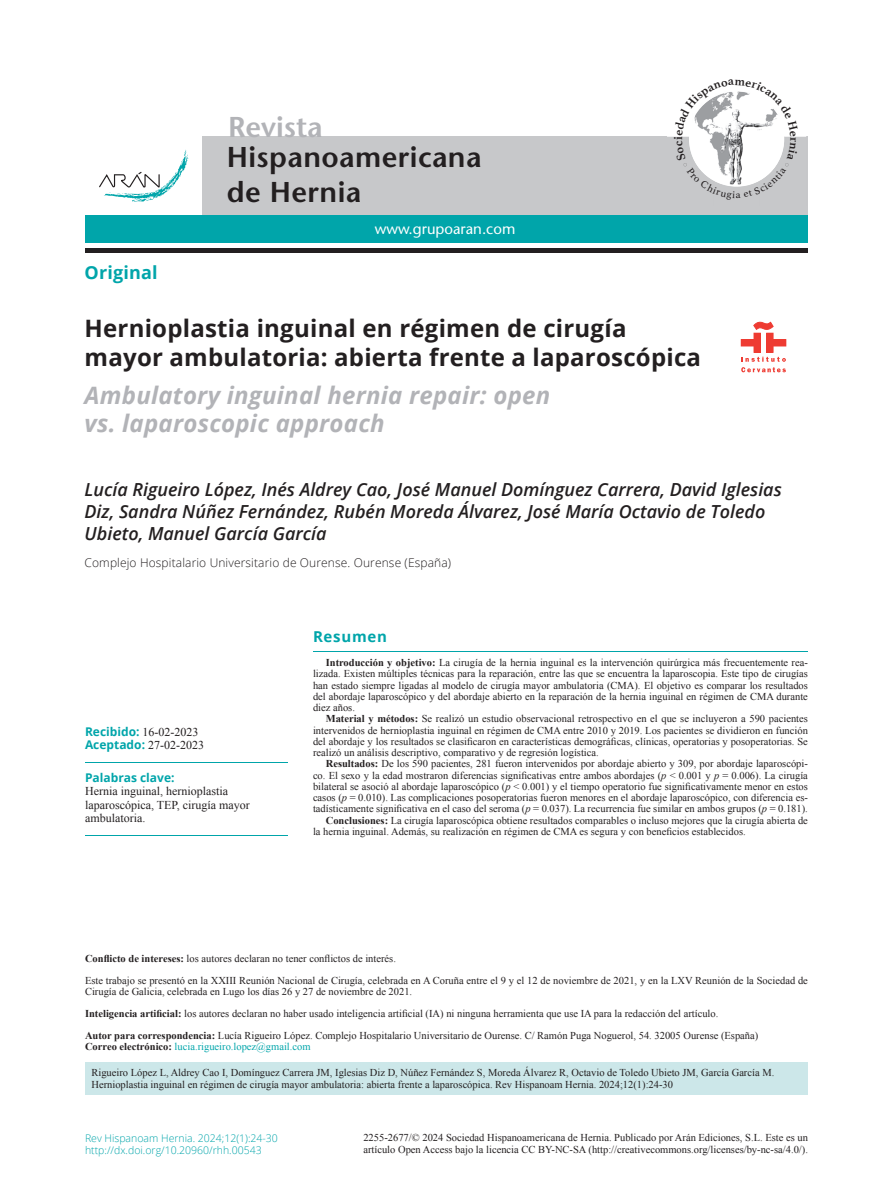
<style>
.page{position:relative;width:893px;height:1191px;background:#fff}
.page>*{position:absolute;margin:0;border:0;box-sizing:border-box;transform-origin:0 0}
.t1{font:600 28.65px/34.3px "Stone Sans Std";letter-spacing:.015em;color:#231f20}
.t2{font:600 28.65px "Stone Sans Std";color:#b2b3b7}
.t3{font:700 24px/28.8px "Open Sans";letter-spacing:.01em;color:#231f20}
.t4{font:italic 700 24px/28.8px "Open Sans";letter-spacing:.01em;color:#b2b3b7}
.t5{font:italic 600 18px/21.6px "Open Sans";color:#231f20}
.t6{font:700 18px "Open Sans";letter-spacing:.01em;color:#00a5aa}
.t7{font:500 15px "Stone Sans Std";color:#fff}
.t8{font:700 15px "Open Sans";letter-spacing:.05em;color:#00a5aa}
.t9{font:12px/13.5px "Times New Roman";color:#231f20}
.t10{font:300 12px "Open Sans";letter-spacing:.01em;color:#231f20}
.t11{font:700 12px "Open Sans";color:#00a5aa}
.t12{font:10.5px/11.2px "Times New Roman";color:#231f20}
.t13{font:300 10.5px/12.6px "Open Sans";color:#00a5aa}
.t14{font:10.5px "Times New Roman";color:#00a5aa}
.s1{font-family:"Open Sans";font-weight:700;color:#00a5aa}
.s2{font-weight:700}
.s3{font-style:italic}
.s4{font-weight:700;color:#231f20}
</style>
<div class="page">
<div style="left:202px;top:137px;width:606px;height:78px;background:#c7c8ca"></div>
<div style="left:86px;top:215px;width:722px;height:27px;background:#00a5aa"></div>
<svg style="left:99px;top:150px;width:89px;height:52px"></svg>
<hr style="left:86px;top:249px;width:722px;height:4px;background:#231f20">
<div style="left:741px;top:339px;width:19px;height:7px;background:#ee3b32"></div>
<div style="left:767px;top:339px;width:19px;height:7px;background:#ee3b32"></div>
<div style="left:754px;top:333px;width:6px;height:19px;background:#ee3b32"></div>
<div style="left:767px;top:333px;width:6px;height:19px;background:#ee3b32"></div>
<svg style="left:754px;top:322px;width:19px;height:7px"></svg>
<svg style="left:741px;top:357px;width:45px;height:15px"></svg>
<div style="left:85px;top:1062px;width:723px;height:32px;background:#cce7e9"></div>
<hr style="left:313px;top:650px;width:495px;height:1px;background:#00a5aa">
<hr style="left:85px;top:761px;width:203px;height:1px;background:#00a5aa">
<hr style="left:85px;top:835px;width:203px;height:1px;background:#00a5aa">
<svg style="left:674px;top:91px;width:124px;height:96px"></svg>
<h1 class="t2" style="left:228px;top:110px;width:96px">Revista</h1>
<h1 class="t1" style="left:227px;top:140px;width:256px">Hispanoamericana de Hernia</h1>
<h3 class="t7" style="left:375px;top:220px;width:142px">www.grupoaran.com</h3>
<h3 class="t6" style="left:85px;top:259px;width:75px">Original</h3>
<h2 class="t3" style="left:85px;top:314px;width:618px">Hernioplastia inguinal en régimen de cirugía mayor ambulatoria: abierta frente a laparoscópica</h2>
<h2 class="t4" style="left:85px;top:380px;width:467px">Ambulatory inguinal hernia repair: open vs. laparoscopic approach</h2>
<h3 class="t5" style="left:85px;top:479px;width:699px">Lucía Rigueiro López, Inés Aldrey Cao, José Manuel Domínguez Carrera, David Iglesias<br>Diz, Sandra Núñez Fernández, Rubén Moreda Álvarez, José María Octavio de Toledo<br>Ubieto, Manuel García García</h3>
<p class="t10" style="left:85px;top:554px;width:368px">Complejo Hospitalario Universitario de Ourense. Ourense (España)</p>
<p class="t9" style="left:85px;top:724px;width:121px"><span class="s1">Recibido:</span> 16-02-2023<br><span class="s1">Aceptado:</span> 27-02-2023</p>
<p class="t11" style="left:85px;top:769px;width:91px">Palabras clave:</p>
<p class="t9" style="left:85px;top:784px;width:166px">Hernia inguinal, hernioplastia laparoscópica, TEP, cirugía mayor ambulatoria.</p>
<h3 class="t8" style="left:313px;top:626px;width:76px">Resumen</h3>
<p class="t12" style="left:313px;top:657px;width:496px;text-align:justify;text-indent:13px"><span class="s2">Introducción y objetivo:</span> La cirugía de la hernia inguinal es la intervención quirúrgica más frecuentemente rea&shy;lizada. Existen múltiples técnicas para la reparación, entre las que se encuentra la laparoscopia. Este tipo de cirugías han estado siempre ligadas al modelo de cirugía mayor ambulatoria (CMA). El objetivo es comparar los resultados del abordaje laparoscópico y del abordaje abierto en la reparación de la hernia inguinal en régimen de CMA durante diez años.</p>
<p class="t12" style="left:313px;top:713px;width:496px;text-align:justify;text-indent:13px"><span class="s2">Material y métodos:</span> Se realizó un estudio observacional retrospectivo en el que se incluyeron a 590 pacientes intervenidos de hernioplastia inguinal en régimen de CMA entre 2010 y 2019. Los pacientes se dividieron en función del abordaje y los resultados se clasificaron en características demográficas, clínicas, operatorias y posoperatorias. Se realizó un análisis descriptivo, comparativo y de regresión logística.</p>
<p class="t12" style="left:326px;top:758px;width:484px"><span class="s2">Resultados:</span> De los 590 pacientes, 281 fueron intervenidos por abordaje abierto y 309, por abordaje laparoscópi-</p>
<p class="t12" style="left:313px;top:769px;width:496px">co. El sexo y la edad mostraron diferencias significativas entre ambos abordajes (<span class="s3">p</span> &lt; 0.001 y <span class="s3">p</span> = 0.006). La cirugía</p>
<p class="t12" style="left:313px;top:780px;width:496px">bilateral se asoció al abordaje laparoscópico (<span class="s3">p</span> &lt; 0.001) y el tiempo operatorio fue significativamente menor en estos</p>
<p class="t12" style="left:313px;top:792px;width:496px">casos (<span class="s3">p</span> = 0.010). Las complicaciones posoperatorias fueron menores en el abordaje laparoscópico, con diferencia es-</p>
<p class="t12" style="left:313px;top:803px;width:496px">tadísticamente significativa en el caso del seroma (<span class="s3">p</span> = 0.037). La recurrencia fue similar en ambos grupos (<span class="s3">p</span> = 0.181).</p>
<p class="t12" style="left:326px;top:814px;width:484px"><span class="s2">Conclusiones:</span> La cirugía laparoscópica obtiene resultados comparables o incluso mejores que la cirugía abierta de</p>
<p class="t12" style="left:313px;top:825px;width:434px">la hernia inguinal. Además, su realización en régimen de CMA es segura y con beneficios establecidos.</p>
<p class="t12" style="left:85px;top:947px;width:724px;line-height:21.9px"><span class="s2">Conflicto de intereses:</span> los autores declaran no tener conflictos de interés.<br>Este trabajo se presentó en la XXIII Reunión Nacional de Cirugía, celebrada en A Coruña entre el 9 y el 12 de noviembre de 2021, y en la LXV Reunión de la Sociedad de</p>
<p class="t12" style="left:85px;top:980px;width:675px;line-height:21.9px">Cirugía de Galicia, celebrada en Lugo los días 26 y 27 de noviembre de 2021.<br><span class="s2">Inteligencia artificial:</span> los autores declaran no haber usado inteligencia artificial (IA) ni ninguna herramienta que use IA para la redacción del artículo.<br><span class="s2">Autor para correspondencia:</span> Lucía Rigueiro López. Complejo Hospitalario Universitario de Ourense. C/ Ramón Puga Noguerol, 54. 32005 Ourense (España)</p>
<p class="t14" style="left:85px;top:1039px;width:227px"><span class="s4">Correo electrónico:</span> lucia.rigueiro.lopez@gmail.com</p>
<p class="t12" style="left:91px;top:1066px;width:684px;line-height:12px">Rigueiro López L, Aldrey Cao I, Domínguez Carrera JM, Iglesias Diz D, Núñez Fernández S, Moreda Álvarez R, Octavio de Toledo Ubieto JM, García García M.<br>Hernioplastia inguinal en régimen de cirugía mayor ambulatoria: abierta frente a laparoscópica. Rev Hispanoam Hernia. 2024;12(1):24-30</p>
<p class="t13" style="left:85px;top:1131px;width:194px">Rev Hispanoam Hernia. 2024;12(1):24-30 http://dx.doi.org/10.20960/rhh. 00543</p>
<p class="t12" style="left:363px;top:1131px;width:446px;line-height:12px">2255-2677/© 2024 Sociedad Hispanoamericana de Hernia. Publicado por Arán Ediciones, S.L. Este es un artículo Open Access bajo la licencia CC BY-NC-SA (http://creativecommons.org/licenses/by-nc-sa/4.0/).</p>
</div>
